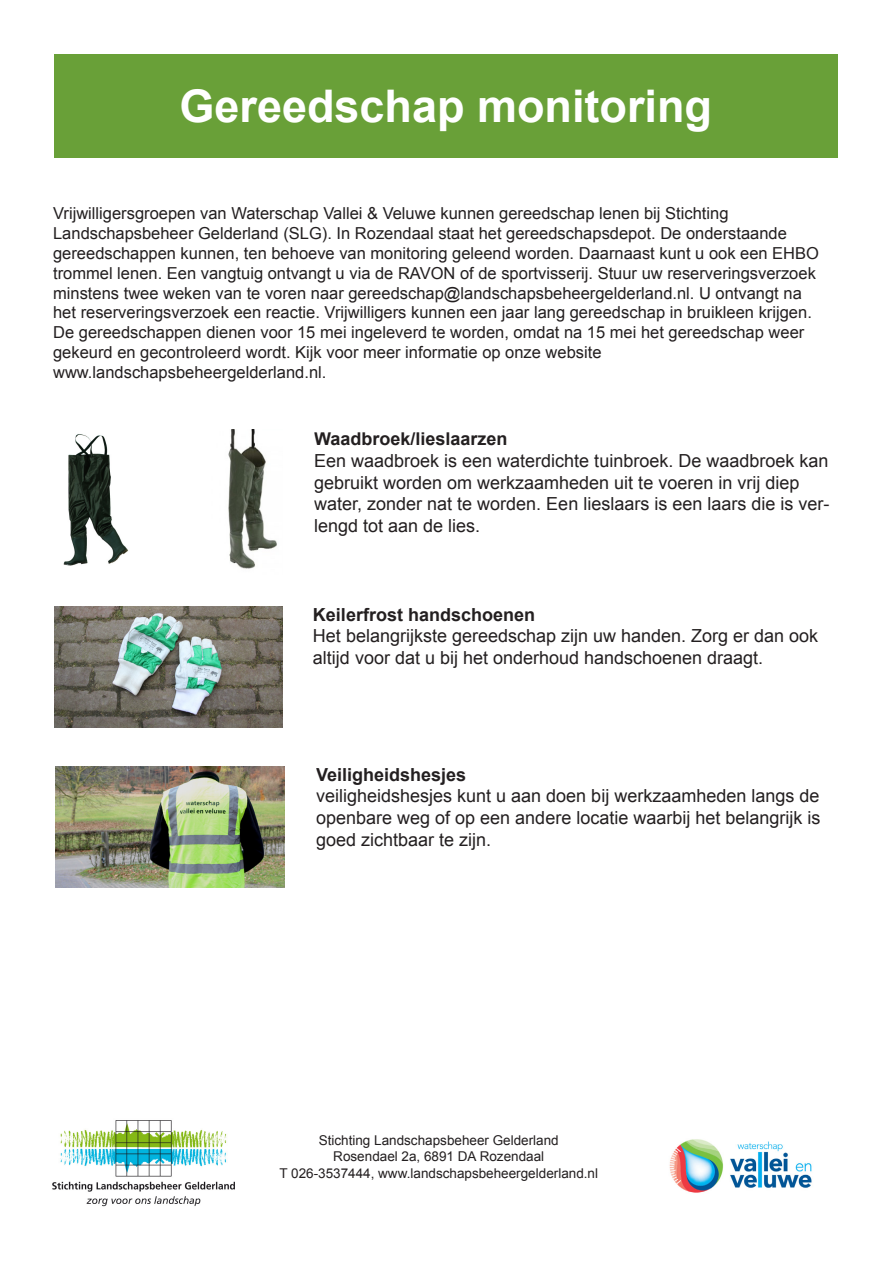
<style>
.page{position:relative;width:893px;height:1263px;background:#fff}
.page>*{position:absolute;margin:0;border:0;box-sizing:border-box;transform-origin:0 0}
.t1{font:700 45px "Arial";color:#fff}
.t2{font:18px/21.6px "Arial";color:#231f20}
.t3{font:700 18px "Arial";color:#231f20}
.t4{font:16.5px/19.8px "Arial";color:#231f20}
.t5{font:13.5px "Arial";color:#231f20}
</style>
<div class="page">
<div style="left:54px;top:54px;width:783px;height:103px;background:#69a038"></div>
<img style="left:63px;top:434px;width:65px;height:132px">
<img style="left:228px;top:429px;width:49px;height:140px">
<img style="left:54px;top:607px;width:228px;height:121px">
<img style="left:55px;top:766px;width:229px;height:121px">
<img style="left:52px;top:1120px;width:182px;height:87px">
<img style="left:669px;top:1139px;width:143px;height:54px">
<p class="t1" style="left:179px;top:76px;width:534px">Gereedschap monitoring</p>
<p class="t4" style="left:53px;top:204px;width:677px">Vrijwilligersgroepen van Waterschap Vallei &amp; Veluwe kunnen gereedschap lenen bij Stichting</p>
<p class="t4" style="left:53px;top:224px;width:735px">Landschapsbeheer Gelderland (SLG). In Rozendaal staat het gereedschapsdepot. De onderstaande</p>
<p class="t4" style="left:53px;top:243px;width:767px">gereedschappen kunnen, ten behoeve van monitoring geleend worden. Daarnaast kunt u ook een EHBO trommel lenen. Een vangtuig ontvangt u via de RAVON of de sportvisserij. Stuur uw reserveringsverzoek minstens twee weken van te voren naar gereedschap@landschapsbeheergelderland.nl. U ontvangt na het reserveringsverzoek een reactie. Vrijwilligers kunnen een jaar lang gereedschap in bruikleen krijgen.<br>De gereedschappen dienen voor 15 mei ingeleverd te worden, omdat na 15 mei het gereedschap weer gekeurd en gecontroleerd wordt. Kijk voor meer informatie op onze website</p>
<p class="t4" style="left:53px;top:362px;width:275px">www.landschapsbeheergelderland.nl.</p>
<p class="t3" style="left:314px;top:427px;width:195px">Waadbroek/lieslaarzen</p>
<p class="t2" style="left:314px;top:450px;width:517px">Een waadbroek is een waterdichte tuinbroek. De waadbroek kan gebruikt worden om werkzaamheden uit te voeren in vrij diep water, zonder nat te worden. Een lieslaars is een laars die is ver&shy;lengd tot aan de lies.</p>
<p class="t3" style="left:313px;top:602px;width:224px">Keilerfrost handschoenen</p>
<p class="t2" style="left:313px;top:625px;width:507px">Het belangrijkste gereedschap zijn uw handen. Zorg er dan ook altijd voor dat u bij het onderhoud handschoenen draagt.</p>
<p class="t3" style="left:316px;top:762px;width:152px">Veiligheidshesjes</p>
<p class="t2" style="left:316px;top:785px;width:506px;text-align:justify">veiligheidshesjes kunt u aan doen bij werkzaamheden langs de openbare weg of op een andere locatie waarbij het belangrijk is goed zichtbaar te zijn.</p>
<p class="t5" style="left:319px;top:1132px;width:242px">Stichting Landschapsbeheer Gelderland</p>
<p class="t5" style="left:333px;top:1148px;width:212px">Rosendael 2a, 6891 DA Rozendaal</p>
<p class="t5" style="left:279px;top:1164px;width:320px">T 026-3537444, www.landschapsbeheergelderland.nl</p>
</div>
